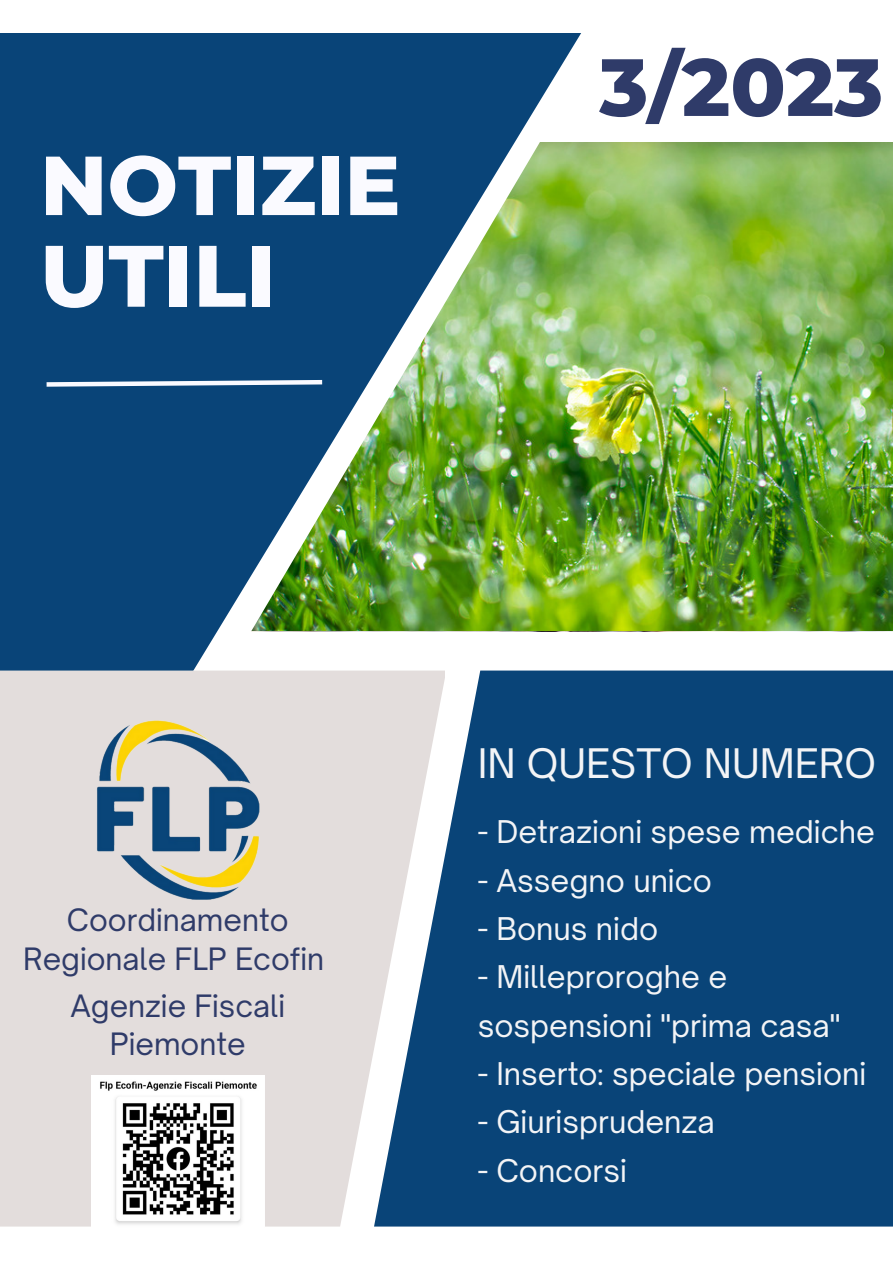
<style>
.page{position:relative;width:893px;height:1264px;background:#fff}
.page>*{position:absolute;margin:0;border:0;box-sizing:border-box;transform-origin:0 0}
.t1{font:800 86.85px "Montserrat";color:#fafaff}
.t2{font:800 83.4px "Montserrat";color:#fafaff}
.t3{font:800 81px "Montserrat";color:#2f3b69}
.t4{font:39px "Open Sauce One";color:#f3f4f6}
.t5{font:30px/48.3px "Open Sauce One";color:#f3f4f6}
.t6{font:29.55px/38.2px "Open Sauce One";color:#2f3b69;text-align:center}
</style>
<div class="page">
<img style="left:0;top:33px;width:892px;height:637px">
<div style="left:0;top:670px;width:444px;height:556px;background:#e3dddc"></div>
<svg style="left:374px;top:670px;width:518px;height:556px;background:#215584"></svg>
<svg style="left:42px;top:377px;width:284px;height:12px"></svg>
<img style="left:15px;top:631px;width:325px;height:269px">
<img style="left:91px;top:1075px;width:173px;height:151px">
<h2 class="t2" style="left:40px;top:134px;width:362px">NOTIZIE</h2>
<h1 class="t1" style="left:40px;top:223px;width:237px">UTILI</h1>
<h3 class="t3" style="left:599px;top:37px;width:285px">3/2023</h3>
<p class="t6" style="left:23px;top:901px;width:302px">Coordinamento<br>Regionale FLP Ecofin</p>
<p class="t6" style="left:70px;top:986px;width:216px">Agenzie Fiscali<br>Piemonte</p>
<h3 class="t4" style="left:477px;top:739px;width:400px">IN QUESTO NUMERO</h3>
<p class="t5" style="left:477px;top:807px;width:399px">- Detrazioni spese mediche</p>
<p class="t5" style="left:477px;top:856px;width:236px">- Assegno unico</p>
<p class="t5" style="left:477px;top:904px;width:182px">- Bonus nido</p>
<p class="t5" style="left:477px;top:952px;width:364px">- Milleproroghe e sospensioni "prima casa"</p>
<p class="t5" style="left:477px;top:1049px;width:390px">- Inserto: speciale pensioni</p>
<p class="t5" style="left:477px;top:1097px;width:238px">- Giurisprudenza</p>
<p class="t5" style="left:477px;top:1146px;width:151px">- Concorsi</p>
</div>
